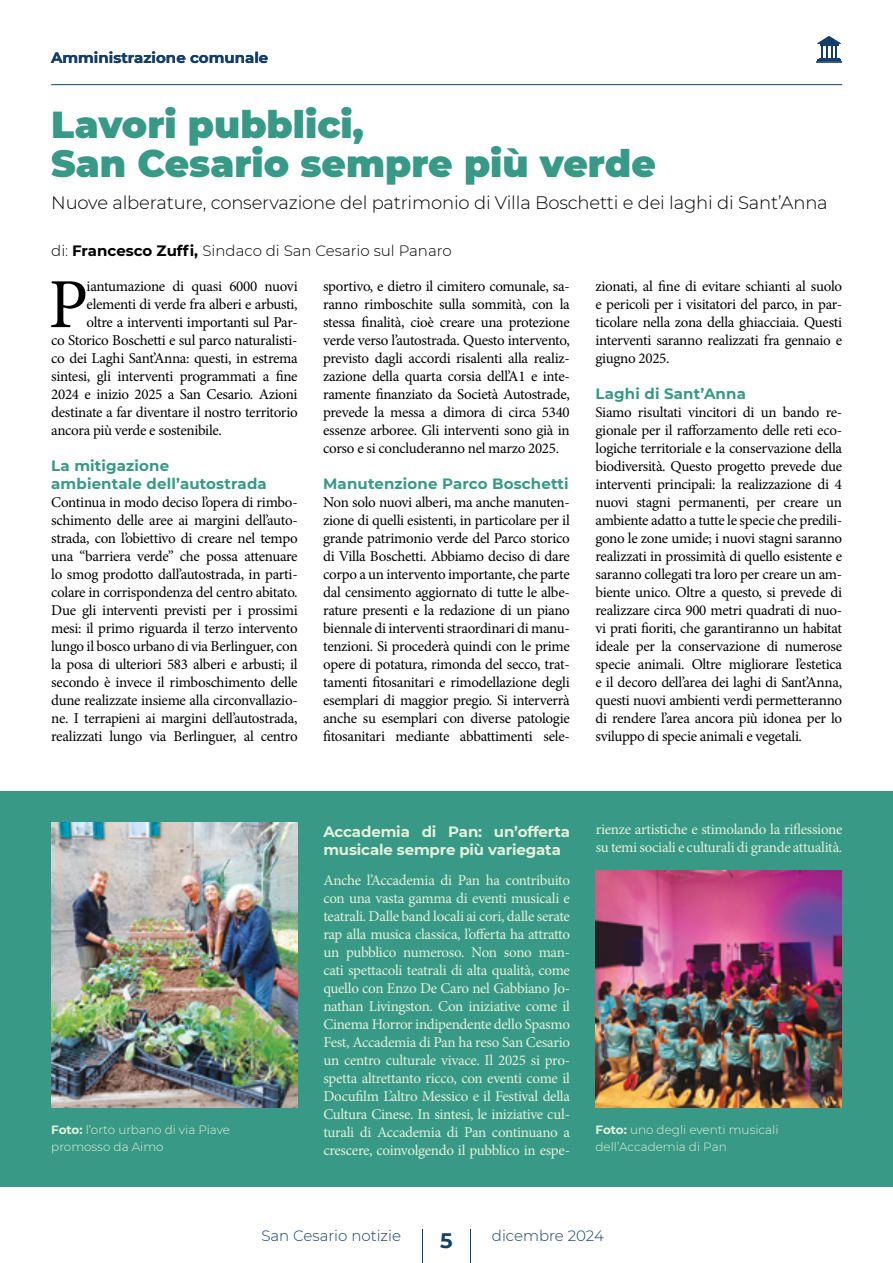
<style>
.page{position:relative;width:893px;height:1263px;background:#fff}
.page>*{position:absolute;margin:0;border:0;box-sizing:border-box;transform-origin:0 0}
.t1{font:70.35px "Minion Pro";color:#000}
.t2{font:900 37.5px/39px "Montserrat";color:#379986}
.t3{font:700 21px "Montserrat";color:#153f6b}
.t4{font:300 18px "Montserrat";letter-spacing:-.01em;color:#000}
.t5{font:15px/18px "Minion Pro";letter-spacing:-.02em;color:#000;text-align:justify}
.t6{font:15px/18px "Minion Pro";letter-spacing:-.02em;color:#e4f1dc;text-align:justify}
.t7{font:700 15px/18px "Montserrat";letter-spacing:.01em;color:#379986}
.t8{font:700 15px/18px "Montserrat";letter-spacing:-.01em;color:#e4f1dc}
.t9{font:300 15px "Montserrat";color:#000}
.t10{font:300 15px "Montserrat";color:#153f6b}
.t11{font:700 15px "Montserrat";color:#153f6b}
.t12{font:300 12px/16.5px "Montserrat";color:#e4f1dc}
.s1{font-weight:700}
</style>
<div class="page">
<hr style="left:422px;top:1229px;width:1px;height:34px;background:#153f6b">
<hr style="left:470px;top:1229px;width:1px;height:34px;background:#153f6b">
<hr style="left:51px;top:84px;width:791px;height:1px;background:#153f6b">
<svg style="left:816px;top:36px;width:26px;height:27px"></svg>
<div style="left:0;top:791px;width:893px;height:395px;background:#379986"></div>
<img style="left:51px;top:823px;width:247px;height:285px">
<img style="left:595px;top:871px;width:247px;height:237px">
<p class="t11" style="left:51px;top:46px;width:219px">Amministrazione comunale</p>
<h2 class="t2" style="left:51px;top:102px;width:606px">Lavori pubblici,<br>San Cesario sempre più verde</h2>
<p class="t4" style="left:51px;top:191px;width:778px">Nuove alberature, conservazione del patrimonio di Villa Boschetti e dei laghi di Sant’Anna</p>
<p class="t9" style="left:51px;top:240px;width:402px">di: <span class="s1">Francesco Zuffi,</span> Sindaco di San Cesario sul Panaro</p>
<h1 class="t1" style="left:48px;top:257px;width:41px">P</h1>
<p class="t5" style="left:87px;top:277px;width:213px">iantumazione di quasi 6000 nuovi</p>
<p class="t5" style="left:87px;top:295px;width:212px">elementi di verde fra alberi e arbusti,</p>
<p class="t5" style="left:87px;top:313px;width:213px">oltre a interventi importanti sul Par-</p>
<p class="t5" style="left:51px;top:331px;width:248px">co Storico Boschetti e sul parco naturalisti-</p>
<p class="t5" style="left:51px;top:349px;width:248px">co dei Laghi Sant’Anna: questi, in estrema</p>
<p class="t5" style="left:51px;top:367px;width:248px">sintesi, gli interventi programmati a fine</p>
<p class="t5" style="left:51px;top:385px;width:248px">2024 e inizio 2025 a San Cesario. Azioni</p>
<p class="t5" style="left:51px;top:403px;width:248px">destinate a far diventare il nostro territorio</p>
<p class="t5" style="left:51px;top:421px;width:172px">ancora più verde e sostenibile.</p>
<p class="t7" style="left:51px;top:456px;width:217px">La mitigazione<br>ambientale dell’autostrada</p>
<p class="t5" style="left:51px;top:493px;width:248px">Continua in modo deciso l’opera di rimbo&shy;schimento delle aree ai margini dell’auto&shy;strada, con l’obiettivo di creare nel tempo una “barriera verde” che possa attenuare lo smog prodotto dall’autostrada, in parti&shy;colare in corrispondenza del centro abitato.<br>Due gli interventi previsti per i prossimi mesi: il primo riguarda il terzo intervento lungo il bosco urbano di via Berlinguer, con la posa di ulteriori 583 alberi e arbusti; il secondo è invece il rimboschimento delle dune realizzate insieme alla circonvallazio&shy;ne. I terrapieni ai margini dell’autostrada, realizzati lungo via Berlinguer, al centro</p>
<p class="t5" style="left:323px;top:277px;width:248px">sportivo, e dietro il cimitero comunale, sa&shy;ranno rimboschite sulla sommità, con la stessa finalità, cioè creare una protezione verde verso l’autostrada. Questo intervento, previsto dagli accordi risalenti alla realiz&shy;zazione della quarta corsia dell’A1 e inte&shy;ramente finanziato da Società Autostrade, prevede la messa a dimora di circa 5340 essenze arboree. Gli interventi sono già in corso e si concluderanno nel marzo 2025.</p>
<p class="t7" style="left:323px;top:474px;width:247px">Manutenzione Parco Boschetti</p>
<p class="t5" style="left:323px;top:493px;width:248px">Non solo nuovi alberi, ma anche manuten&shy;zione di quelli esistenti, in particolare per il grande patrimonio verde del Parco storico di Villa Boschetti. Abbiamo deciso di dare corpo a un intervento importante, che parte dal censimento aggiornato di tutte le albe&shy;rature presenti e la redazione di un piano biennale di interventi straordinari di manu&shy;tenzioni. Si procederà quindi con le prime opere di potatura, rimonda del secco, trat&shy;tamenti fitosanitari e rimodellazione degli esemplari di maggior pregio. Si interverrà anche su esemplari con diverse patologie fitosanitari mediante abbattimenti sele-</p>
<p class="t5" style="left:595px;top:277px;width:248px">zionati, al fine di evitare schianti al suolo e pericoli per i visitatori del parco, in par&shy;ticolare nella zona della ghiacciaia. Questi interventi saranno realizzati fra gennaio e giugno 2025.</p>
<p class="t7" style="left:595px;top:384px;width:152px">Laghi di Sant’Anna</p>
<p class="t5" style="left:595px;top:403px;width:248px">Siamo risultati vincitori di un bando re&shy;gionale per il rafforzamento delle reti eco&shy;logiche territoriale e la conservazione della biodiversità. Questo progetto prevede due interventi principali: la realizzazione di 4 nuovi stagni permanenti, per creare un ambiente adatto a tutte le specie che predili&shy;gono le zone umide; i nuovi stagni saranno realizzati in prossimità di quello esistente e saranno collegati tra loro per creare un am&shy;biente unico. Oltre a questo, si prevede di realizzare circa 900 metri quadrati di nuo&shy;vi prati fioriti, che garantiranno un habitat ideale per la conservazione di numerose specie animali. Oltre migliorare l’estetica e il decoro dell’area dei laghi di Sant’Anna, questi nuovi ambienti verdi permetteranno di rendere l’area ancora più idonea per lo sviluppo di specie animali e vegetali.</p>
<p class="t6" style="left:596px;top:820px;width:248px">rienze artistiche e stimolando la riflessione su temi sociali e culturali di grande attualità.</p>
<p class="t8" style="left:323px;top:822px;width:248px">Accademia di Pan: un’offerta musicale sempre più variegata</p>
<p class="t6" style="left:323px;top:871px;width:248px">Anche l’Accademia di Pan ha contribuito con una vasta gamma di eventi musicali e teatrali. Dalle band locali ai cori, dalle serate rap alla musica classica, l’offerta ha attratto un pubblico numeroso. Non sono man&shy;cati spettacoli teatrali di alta qualità, come quello con Enzo De Caro nel Gabbiano Jo&shy;nathan Livingston. Con iniziative come il Cinema Horror indipendente dello Spasmo Fest, Accademia di Pan ha reso San Cesario un centro culturale vivace. Il 2025 si pro&shy;spetta altrettanto ricco, con eventi come il Docufilm L’altro Messico e il Festival della Cultura Cinese. In sintesi, le iniziative cul&shy;turali di Accademia di Pan continuano a crescere, coinvolgendo il pubblico in espe-</p>
<p class="t12" style="left:51px;top:1121px;width:180px"><span class="s1">Foto:</span> l’orto urbano di via Piave promosso da Aimo</p>
<p class="t12" style="left:595px;top:1121px;width:184px"><span class="s1">Foto:</span> uno degli eventi musicali dell’Accademia di Pan</p>
<p class="t10" style="left:261px;top:1225px;width:141px">San Cesario notizie</p>
<p class="t10" style="left:492px;top:1225px;width:113px">dicembre 2024</p>
<h3 class="t3" style="left:440px;top:1225px;width:14px">5</h3>
</div>
